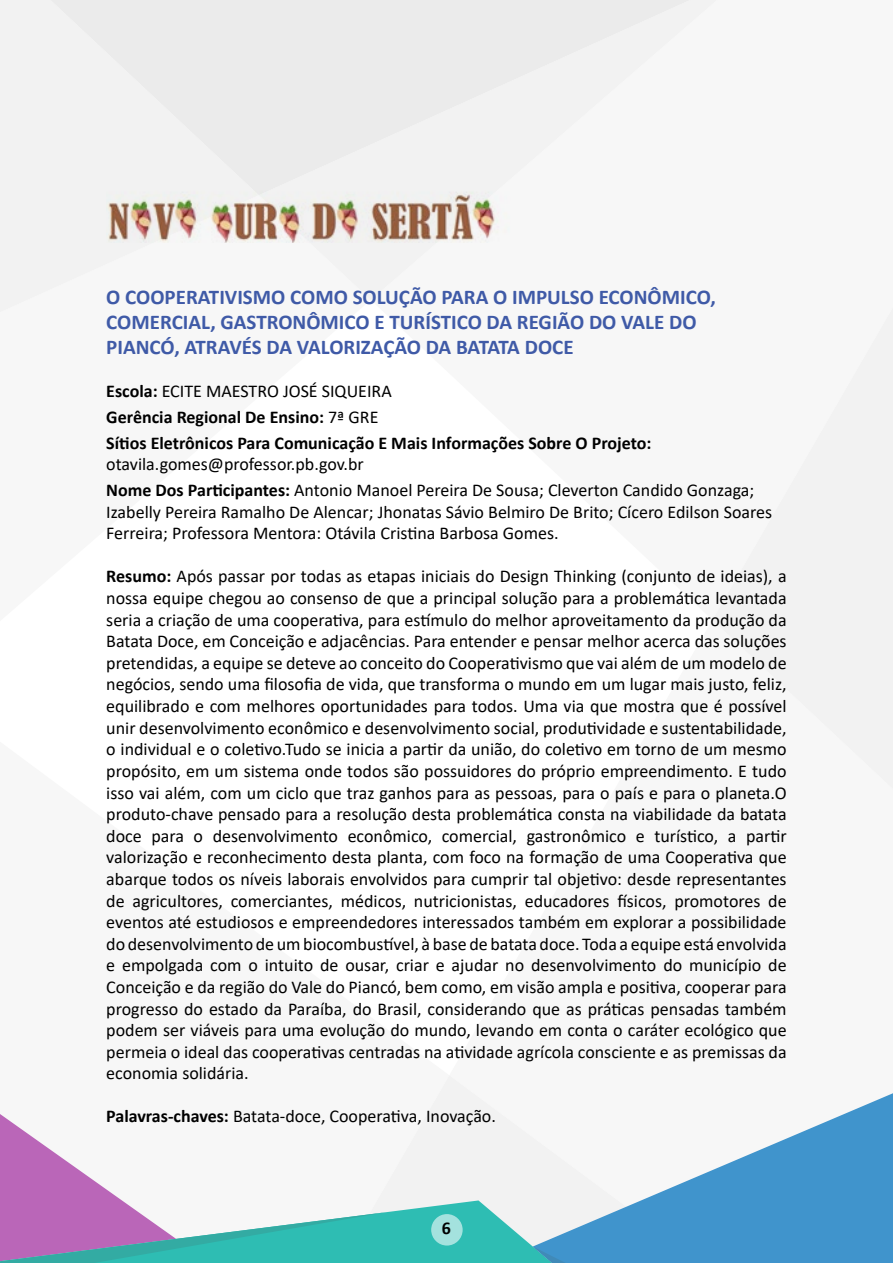
<style>
.page{position:relative;width:893px;height:1263px;background:#fff}
.page>*{position:absolute;margin:0;border:0;box-sizing:border-box;transform-origin:0 0}
.t1{font:700 21px/25.2px "Calibri";color:#3f5aa7}
.t2{font:18px/21.6px "Calibri";color:#000}
.t3{font:700 18px/25.8px "Calibri";color:#000}
.s1{font-weight:400}
.s2{font-weight:700}
</style>
<div class="page">
<div style="left:433px;top:1076px;width:55px;height:29px;background:#f2f2f2"></div>
<svg style="left:259px;top:242px;width:230px;height:58px"></svg>
<div style="left:713px;top:308px;width:180px;height:480px;background:#f6f6f6"></div>
<svg style="left:0;top:195px;width:259px;height:117px"></svg>
<div style="left:0;top:0;width:716px;height:195px;background:#f2f2f2"></div>
<svg style="left:637px;top:1093px;width:256px;height:170px;fill:#4094cc"></svg>
<svg style="left:0;top:1105px;width:637px;height:158px"></svg>
<div style="left:431px;top:1214px;width:32px;height:31px;background:#a4e2de;border-radius:50%"></div>
<img style="left:106px;top:184px;width:408px;height:58px">
<p class="t1" style="left:106px;top:284px;width:611px">O COOPERATIVISMO COMO SOLUÇÃO PARA O IMPULSO ECONÔMICO,<br>COMERCIAL, GASTRONÔMICO E TURÍSTICO DA REGIÃO DO VALE DO<br>PIANCÓ, ATRAVÉS DA VALORIZAÇÃO DA BATATA DOCE</p>
<p class="t3" style="left:106px;top:378px;width:547px">Escola: <span class="s1">ECITE MAESTRO JOSÉ SIQUEIRA<br></span>Gerência Regional De Ensino: <span class="s1">7ª GRE<br></span>Sítios Eletrônicos Para Comunicação E Mais Informações Sobre O Projeto:</p>
<p class="t2" style="left:106px;top:451px;width:649px;line-height:25.8px">otavila.gomes@professor.pb.gov.br<br><span class="s2">Nome Dos Participantes:</span> Antonio Manoel Pereira De Sousa; Cleverton Candido Gonzaga;</p>
<p class="t2" style="left:106px;top:500px;width:667px">Izabelly Pereira Ramalho De Alencar; Jhonatas Sávio Belmiro De Brito; Cícero Edilson Soares<br>Ferreira; Professora Mentora: Otávila Cristina Barbosa Gomes.</p>
<p class="t2" style="left:106px;top:565px;width:682px;text-align:justify"><span class="s2">Resumo:</span> Após passar por todas as etapas iniciais do Design Thinking (conjunto de ideias), a nossa equipe chegou ao consenso de que a principal solução para a problemática levantada seria a criação de uma cooperativa, para estímulo do melhor aproveitamento da produção da Batata Doce, em Conceição e adjacências. Para entender e pensar melhor acerca das soluções pretendidas, a equipe se deteve ao conceito do Cooperativismo que vai além de um modelo de negócios, sendo uma filosofia de vida, que transforma o mundo em um lugar mais justo, feliz, equilibrado e com melhores oportunidades para todos. Uma via que mostra que é possível unir desenvolvimento econômico e desenvolvimento social, produtividade e sustentabilidade, o individual e o coletivo.Tudo se inicia a partir da união, do coletivo em torno de um mesmo propósito, em um sistema onde todos são possuidores do próprio empreendimento. E tudo isso vai além, com um ciclo que traz ganhos para as pessoas, para o país e para o planeta.O produto-chave pensado para a resolução desta problemática consta na viabilidade da batata doce para o desenvolvimento econômico, comercial, gastronômico e turístico, a partir valorização e reconhecimento desta planta, com foco na formação de uma Cooperativa que abarque todos os níveis laborais envolvidos para cumprir tal objetivo: desde representantes de agricultores, comerciantes, médicos, nutricionistas, educadores físicos, promotores de eventos até estudiosos e empreendedores interessados também em explorar a possibilidade do desenvolvimento de um biocombustível, à base de batata doce. Toda a equipe está envolvida e empolgada com o intuito de ousar, criar e ajudar no desenvolvimento do município de Conceição e da região do Vale do Piancó, bem como, em visão ampla e positiva, cooperar para progresso do estado da Paraíba, do Brasil, considerando que as práticas pensadas também podem ser viáveis para uma evolução do mundo, levando em conta o caráter ecológico que permeia o ideal das cooperativas centradas na atividade agrícola consciente e as premissas da economia solidária.</p>
<p class="t2" style="left:106px;top:1105px;width:391px"><span class="s2">Palavras-chaves:</span> Batata-doce, Cooperativa, Inovação.</p>
<p class="t3" style="left:442px;top:1215px;width:11px">6</p>
</div>
